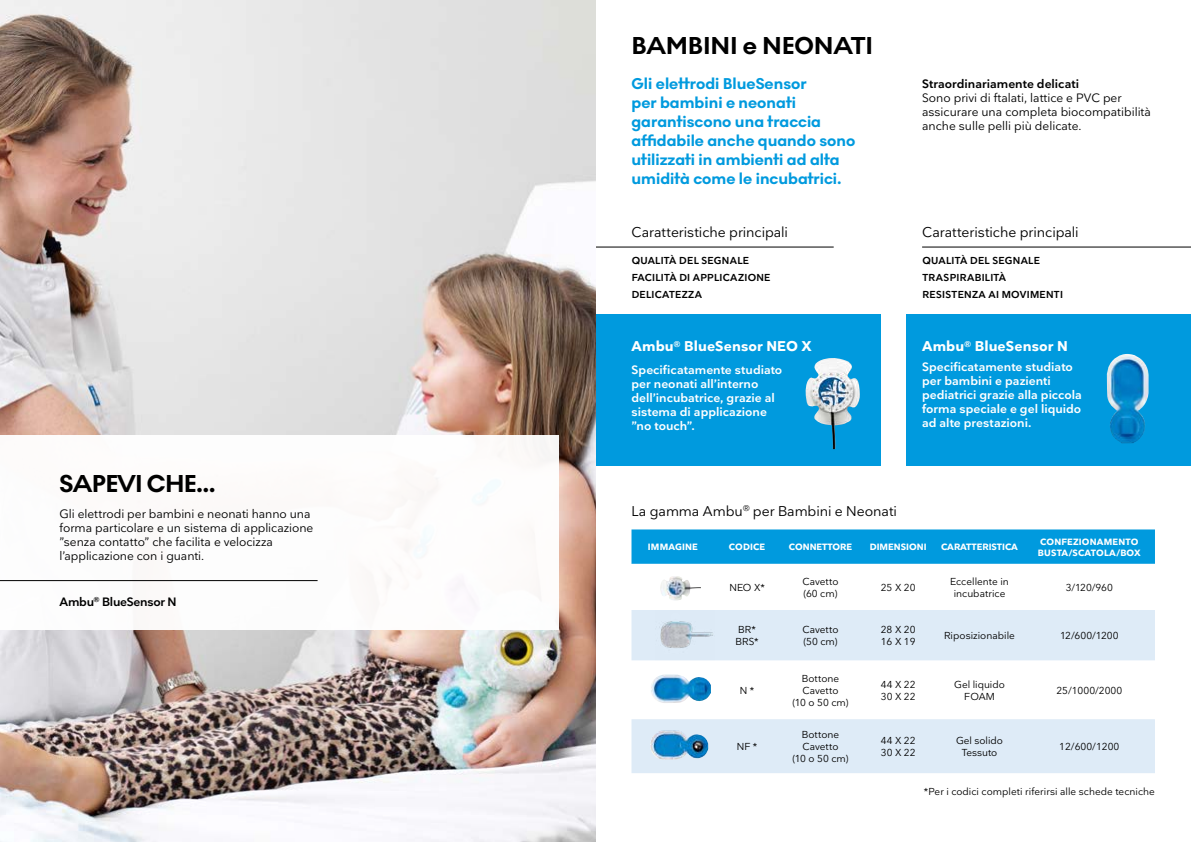
<style>
.page{position:relative;width:1191px;height:842px;background:#fff}
.page>*{position:absolute;margin:0;border:0;box-sizing:border-box;transform-origin:0 0}
.t1{font:700 25px "Noir No 1";letter-spacing:-.005em;color:#000}
.t2{font:700 25px "Noir No 1";letter-spacing:-.025em;color:#000}
.t3{font:700 16px/19px "Noir No 1";color:#009ade}
.t4{font:14px "Nationale";letter-spacing:-.005em;color:#000}
.t5{font:700 14px "Nationale";letter-spacing:.005em;color:#fff}
.t6{font:12px/14px "Nationale";color:#000}
.t7{font:600 12px/14px "Nationale";color:#fff}
.t8{font:600 12px "Nationale";color:#000}
.t9{font:600 12px "Nationale";letter-spacing:-.025em;color:#000}
.t10{font:10px/12px "Nationale";color:#000}
.t11{font:600 10px/16.8px "Nationale";letter-spacing:.025em;color:#000}
.t12{font:700 9px/11px "Nationale";color:#fff}
</style>
<div class="page">
<div style="left:631px;top:529px;width:524px;height:35px;background:#009ade"></div>
<svg style="left:631px;top:610px;width:524px;height:163px;fill:#deebf7"></svg>
<img style="left:655px;top:610px;width:59px;height:50px">
<img style="left:660px;top:576px;width:41px;height:24px">
<img style="left:649px;top:675px;width:62px;height:28px">
<img style="left:649px;top:730px;width:59px;height:30px">
<div style="left:906px;top:315px;width:285px;height:151px;background:#009ade"></div>
<div style="left:595px;top:315px;width:286px;height:151px;background:#009ade"></div>
<img style="left:805px;top:358px;width:55px;height:91px">
<img style="left:1106px;top:354px;width:42px;height:89px">
<hr style="left:588px;top:247px;width:245px;height:1px;background:#000">
<hr style="left:922px;top:247px;width:269px;height:1px;background:#000">
<img style="left:0;top:0;width:595px;height:842px">
<div style="left:0;top:435px;width:559px;height:194px;background:#fff"></div>
<hr style="left:0;top:580px;width:317px;height:1px;background:#000">
<h1 class="t2" style="left:60px;top:465px;width:158px">SAPEVI CHE...</h1>
<p class="t6" style="left:60px;top:506px;width:255px">Gli elettrodi per bambini e neonati hanno una forma particolare e un sistema di applicazione ”senza contatto” che facilita e velocizza l’applicazione con i guanti.</p>
<p class="t9" style="left:60px;top:595px;width:118px">Ambu<sup>®</sup> BlueSensor N</p>
<h1 class="t1" style="left:631px;top:27px;width:243px">BAMBINI e NEONATI</h1>
<h2 class="t3" style="left:631px;top:74px;width:225px">Gli elettrodi BlueSensor<br>per bambini e neonati garantiscono una traccia affidabile anche quando sono utilizzati in ambienti ad alta umidità come le incubatrici.</h2>
<p class="t8" style="left:922px;top:77px;width:158px">Straordinariamente delicati</p>
<p class="t6" style="left:922px;top:91px;width:230px">Sono privi di ftalati, lattice e PVC per assicurare una completa biocompatibilità anche sulle pelli più delicate.</p>
<h3 class="t4" style="left:631px;top:223px;width:158px">Caratteristiche principali</h3>
<h3 class="t4" style="left:922px;top:223px;width:158px">Caratteristiche principali</h3>
<p class="t11" style="left:631px;top:252px;width:140px">QUALITÀ DEL SEGNALE<br>FACILITÀ DI APPLICAZIONE<br>DELICATEZZA</p>
<p class="t11" style="left:922px;top:252px;width:142px">QUALITÀ DEL SEGNALE<br>TRASPIRABILITÀ<br>RESISTENZA AI MOVIMENTI</p>
<h3 class="t5" style="left:631px;top:337px;width:182px">Ambu<sup>®</sup> BlueSensor NEO X</h3>
<p class="t7" style="left:631px;top:362px;width:152px">Specificatamente studiato per neonati all’interno dell’incubatrice, grazie al sistema di applicazione ”no touch”.</p>
<p class="t7" style="left:922px;top:359px;width:161px">Specificatamente studiato per bambini e pazienti pediatrici grazie alla piccola forma speciale e gel liquido ad alte prestazioni.</p>
<h3 class="t5" style="left:922px;top:337px;width:147px">Ambu<sup>®</sup> BlueSensor N</h3>
<h3 class="t4" style="left:631px;top:502px;width:267px">La gamma Ambu<sup>®</sup> per Bambini e Neonati</h3>
<p class="t12" style="left:648px;top:541px;width:51px">IMMAGINE</p>
<p class="t12" style="left:729px;top:541px;width:38px">CODICE</p>
<p class="t12" style="left:789px;top:541px;width:65px">CONNETTORE</p>
<p class="t12" style="left:869px;top:541px;width:58px">DIMENSIONI</p>
<p class="t12" style="left:941px;top:541px;width:78px">CARATTERISTICA</p>
<p class="t12" style="left:1038px;top:536px;width:104px">CONFEZIONAMENTO<br>BUSTA/SCATOLA/BOX</p>
<p class="t10" style="left:729px;top:581px;width:37px">NEO X*</p>
<p class="t10" style="left:802px;top:575px;width:38px">Cavetto (60 cm)</p>
<p class="t10" style="left:881px;top:581px;width:36px">25 X 20</p>
<p class="t10" style="left:950px;top:575px;width:60px;text-align:center">Eccellente in incubatrice</p>
<p class="t10" style="left:1065px;top:581px;width:49px">3/120/960</p>
<p class="t10" style="left:735px;top:623px;width:25px">BR*<br>BRS*</p>
<p class="t10" style="left:802px;top:623px;width:38px">Cavetto (50 cm)</p>
<p class="t10" style="left:880px;top:623px;width:36px">28 X 20<br>16 X 19</p>
<p class="t10" style="left:944px;top:629px;width:72px">Riposizionabile</p>
<p class="t10" style="left:1060px;top:629px;width:60px">12/600/1200</p>
<p class="t10" style="left:740px;top:684px;width:16px">N *</p>
<p class="t10" style="left:792px;top:672px;width:58px;text-align:center">Bottone<br>Cavetto<br>(10 o 50 cm)</p>
<p class="t10" style="left:880px;top:678px;width:36px">44 X 22<br>30 X 22</p>
<p class="t10" style="left:954px;top:678px;width:52px;text-align:center">Gel liquido<br>FOAM</p>
<p class="t10" style="left:1056px;top:684px;width:67px">25/1000/2000</p>
<p class="t10" style="left:736px;top:740px;width:22px">NF *</p>
<p class="t10" style="left:792px;top:728px;width:58px;text-align:center">Bottone<br>Cavetto<br>(10 o 50 cm)</p>
<p class="t10" style="left:880px;top:734px;width:36px">44 X 22<br>30 X 22</p>
<p class="t10" style="left:956px;top:734px;width:48px;text-align:center">Gel solido<br>Tessuto</p>
<p class="t10" style="left:1059px;top:740px;width:62px">12/600/1200</p>
<p class="t10" style="left:923px;top:785px;width:233px">*Per i codici completi riferirsi alle schede tecniche</p>
</div>
